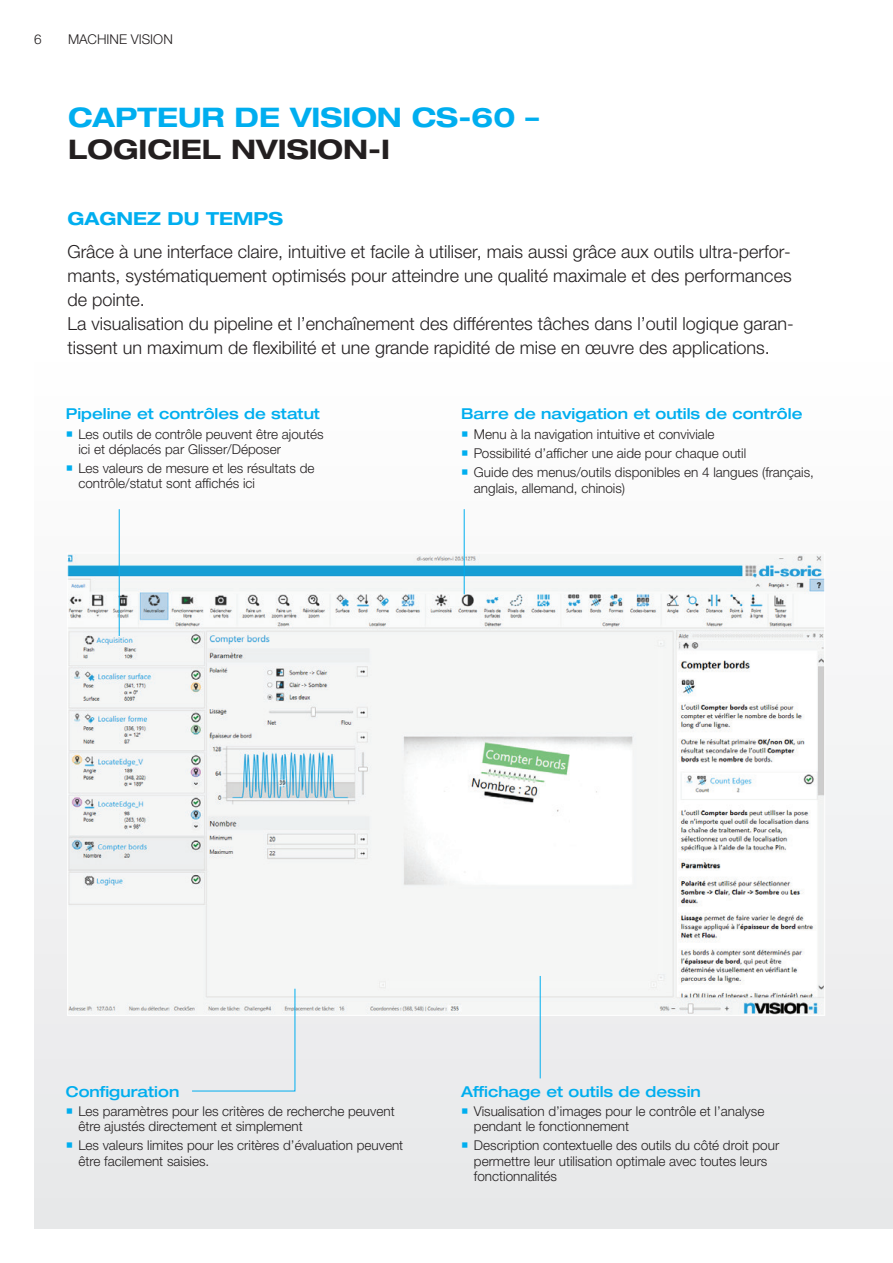
<style>
.page{position:relative;width:893px;height:1263px;background:#fff}
.page>*{position:absolute;margin:0;border:0;box-sizing:border-box;transform-origin:0 0}
.t1{font:700 expanded 27px "Helvetica Neue LTW1 G";color:#00aeef}
.t2{font:700 expanded 27px "Helvetica Neue LTW1 G";color:#231f20}
.t3{font:300 18px/24px "Helvetica Neue LTW1 G";color:#231f20}
.t4{font:700 expanded 18px "Helvetica Neue LTW1 G";color:#00aeef}
.t5{font:500 expanded 15px "Helvetica Neue LTW1 G";color:#00aeef}
.t6{font:300 13.5px/15.1px "Helvetica Neue LTW1 G";color:#231f20}
.s1{color:#00aeef}
</style>
<div class="page">
<div style="left:34px;top:340px;width:859px;height:889px;background:linear-gradient(to right,#f3f4f4,#f3f3f4)"></div>
<img style="left:69px;top:555px;width:754px;height:458px">
<hr style="left:540px;top:976px;width:1px;height:102px;background:#00aeef">
<hr style="left:119px;top:509px;width:1px;height:127px;background:#00aeef">
<hr style="left:464px;top:509px;width:1px;height:85px;background:#00aeef">
<svg style="left:191px;top:988px;width:105px;height:104px"></svg>
<p class="t6" style="left:34px;top:31px;width:9px">6</p>
<p class="t6" style="left:68px;top:31px;width:106px">MACHINE VISION</p>
<h1 class="t1" style="left:68px;top:100px;width:472px">CAPTEUR DE VISION CS-60 –</h1>
<h1 class="t2" style="left:68px;top:132px;width:323px">LOGICIEL NVISION-I</h1>
<h2 class="t4" style="left:67px;top:207px;width:217px">GAGNEZ DU TEMPS</h2>
<p class="t3" style="left:67px;top:239px;width:728px">Grâce à une interface claire, intuitive et facile à utiliser, mais aussi grâce aux outils ultra-perfor&shy;mants, systématiquement optimisés pour atteindre une qualité maximale et des performances de pointe.<br>La visualisation du pipeline et l’enchaînement des différentes tâches dans l’outil logique garan&shy;tissent un maximum de flexibilité et une grande rapidité de mise en œuvre des applications.</p>
<p class="t5" style="left:66px;top:404px;width:256px">Pipeline et contrôles de statut</p>
<p class="t6" style="left:78px;top:426px;width:247px;text-indent:-13px"><span class="s1">○</span> Les outils de contrôle peuvent être ajoutés ici et déplacés par Glisser/Déposer</p>
<p class="t6" style="left:78px;top:461px;width:237px;text-indent:-13px"><span class="s1">○</span> Les valeurs de mesure et les résultats de contrôle/statut sont affichés ici</p>
<p class="t5" style="left:461px;top:404px;width:343px">Barre de navigation et outils de contrôle</p>
<p class="t6" style="left:461px;top:426px;width:255px"><span class="s1">○</span> Menu à la navigation intuitive et conviviale</p>
<p class="t6" style="left:461px;top:446px;width:287px"><span class="s1">○</span> Possibilité d’afficher une aide pour chaque outil</p>
<p class="t6" style="left:474px;top:465px;width:341px;text-indent:-13px"><span class="s1">○</span> Guide des menus/outils disponibles en 4 langues (français, anglais, allemand, chinois)</p>
<p class="t5" style="left:66px;top:1082px;width:115px">Configuration</p>
<p class="t6" style="left:78px;top:1103px;width:318px;text-indent:-13px"><span class="s1">○</span> Les paramètres pour les critères de recherche peuvent être ajustés directement et simplement</p>
<p class="t6" style="left:78px;top:1138px;width:326px;text-indent:-13px"><span class="s1">○</span> Les valeurs limites pour les critères d’évaluation peuvent être facilement saisies.</p>
<p class="t5" style="left:461px;top:1082px;width:241px">Affichage et outils de dessin</p>
<p class="t6" style="left:474px;top:1103px;width:292px;text-indent:-13px"><span class="s1">○</span> Visualisation d’images pour le contrôle et l’analyse pendant le fonctionnement</p>
<p class="t6" style="left:474px;top:1138px;width:307px;text-indent:-13px"><span class="s1">○</span> Description contextuelle des outils du côté droit pour permettre leur utilisation optimale avec toutes leurs fonctionnalités</p>
</div>
